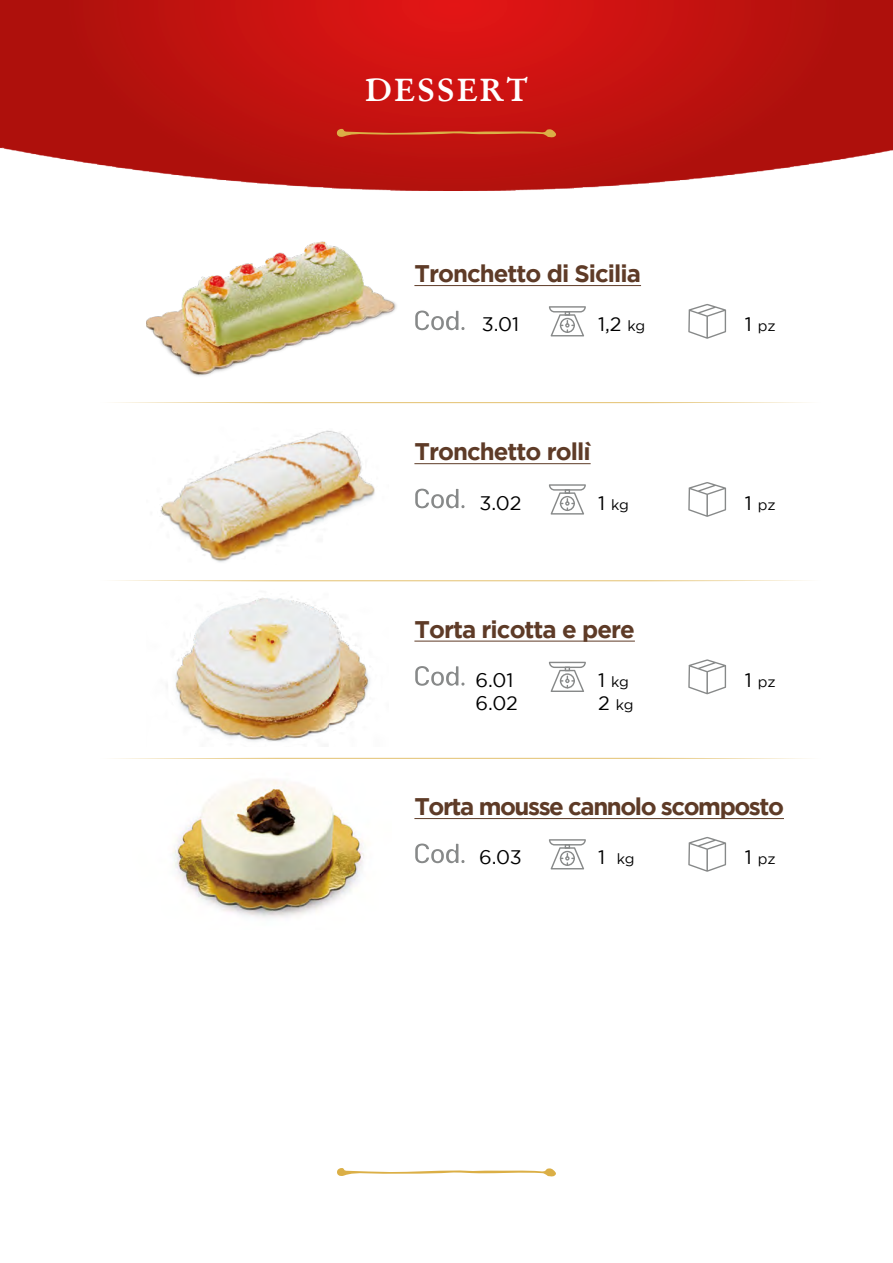
<style>
.page{position:relative;width:893px;height:1263px;background:#fff}
.page>*{position:absolute;margin:0;border:0;box-sizing:border-box;transform-origin:0 0}
.t1{font:600 32.25px "Garamond";letter-spacing:.08em;color:#fff}
.t2{font:700 24px "Gotham";letter-spacing:-.04em;color:#5e3b27}
.t3{font:700 24px "Gotham";letter-spacing:-.06em;color:#5e3b27}
.t4{font:19.65px/23.5px "Gotham";letter-spacing:-.01em;color:#000}
.t5{font:14.7px/23.5px "Gotham";letter-spacing:-.02em;color:#000}
.s1{font-size:14.7px}
.s2{font-size:19.65px}
</style>
<div class="page">
<img style="left:0;top:0;width:893px;height:191px">
<img style="left:146px;top:241px;width:251px;height:135px">
<img style="left:160px;top:430px;width:215px;height:132px">
<img style="left:175px;top:596px;width:195px;height:146px">
<svg style="left:337px;top:128px;width:219px;height:10px;background:#c8391d"></svg>
<svg style="left:337px;top:1168px;width:219px;height:9px"></svg>
<hr style="left:414px;top:641px;width:221px;height:1px;background:#5e3b27">
<hr style="left:414px;top:818px;width:370px;height:1px;background:#5e3b27">
<svg style="left:415px;top:666px;width:50px;height:20px"></svg>
<svg style="left:415px;top:843px;width:50px;height:21px"></svg>
<svg style="left:549px;top:662px;width:37px;height:30px"></svg>
<svg style="left:549px;top:839px;width:37px;height:30px"></svg>
<svg style="left:688px;top:659px;width:38px;height:35px"></svg>
<svg style="left:688px;top:837px;width:38px;height:35px"></svg>
<hr style="left:414px;top:463px;width:177px;height:1px;background:#5e3b27">
<svg style="left:415px;top:488px;width:50px;height:21px"></svg>
<svg style="left:549px;top:484px;width:37px;height:31px"></svg>
<svg style="left:688px;top:482px;width:38px;height:35px"></svg>
<hr style="left:414px;top:285px;width:227px;height:1px;background:#5e3b27">
<svg style="left:415px;top:310px;width:50px;height:21px"></svg>
<svg style="left:549px;top:306px;width:37px;height:30px"></svg>
<svg style="left:688px;top:304px;width:38px;height:35px"></svg>
<svg style="left:113px;top:402px;width:696px;height:1px"></svg>
<svg style="left:113px;top:758px;width:696px;height:1px"></svg>
<svg style="left:113px;top:580px;width:696px;height:1px"></svg>
<img style="left:173px;top:779px;width:192px;height:139px">
<h1 class="t1" style="left:365px;top:70px;width:164px">DESSERT</h1>
<h1 class="t1" style="left:383px;top:70px;width:164px">DE SERT</h1>
<p class="t2" style="left:414px;top:260px;width:228px">Tronchetto di Sicilia</p>
<p class="t4" style="left:482px;top:312px;width:39px">3.01</p>
<p class="t4" style="left:598px;top:312px;width:49px">1,2 <span class="s1">kg</span></p>
<p class="t5" style="left:745px;top:314px;width:32px"><span class="s2">1</span> pz</p>
<p class="t2" style="left:414px;top:438px;width:178px">Tronchetto rollì</p>
<p class="t4" style="left:479px;top:490px;width:43px">3.02</p>
<p class="t5" style="left:598px;top:492px;width:32px"><span class="s2">1</span> kg</p>
<p class="t5" style="left:745px;top:492px;width:32px"><span class="s2">1</span> pz</p>
<p class="t2" style="left:414px;top:615px;width:222px">Torta ricotta e pere</p>
<p class="t4" style="left:475px;top:668px;width:44px">6.01<br>6.02</p>
<p class="t5" style="left:598px;top:670px;width:37px"><span class="s2">1</span> kg<br><span class="s2">2</span> kg</p>
<p class="t5" style="left:745px;top:670px;width:32px"><span class="s2">1</span> pz</p>
<p class="t3" style="left:414px;top:793px;width:371px">Torta mousse cannolo scomposto</p>
<p class="t4" style="left:479px;top:845px;width:44px">6.03</p>
<p class="t5" style="left:598px;top:847px;width:38px"><span class="s2">1</span> kg</p>
<p class="t5" style="left:745px;top:847px;width:32px"><span class="s2">1</span> pz</p>
</div>
